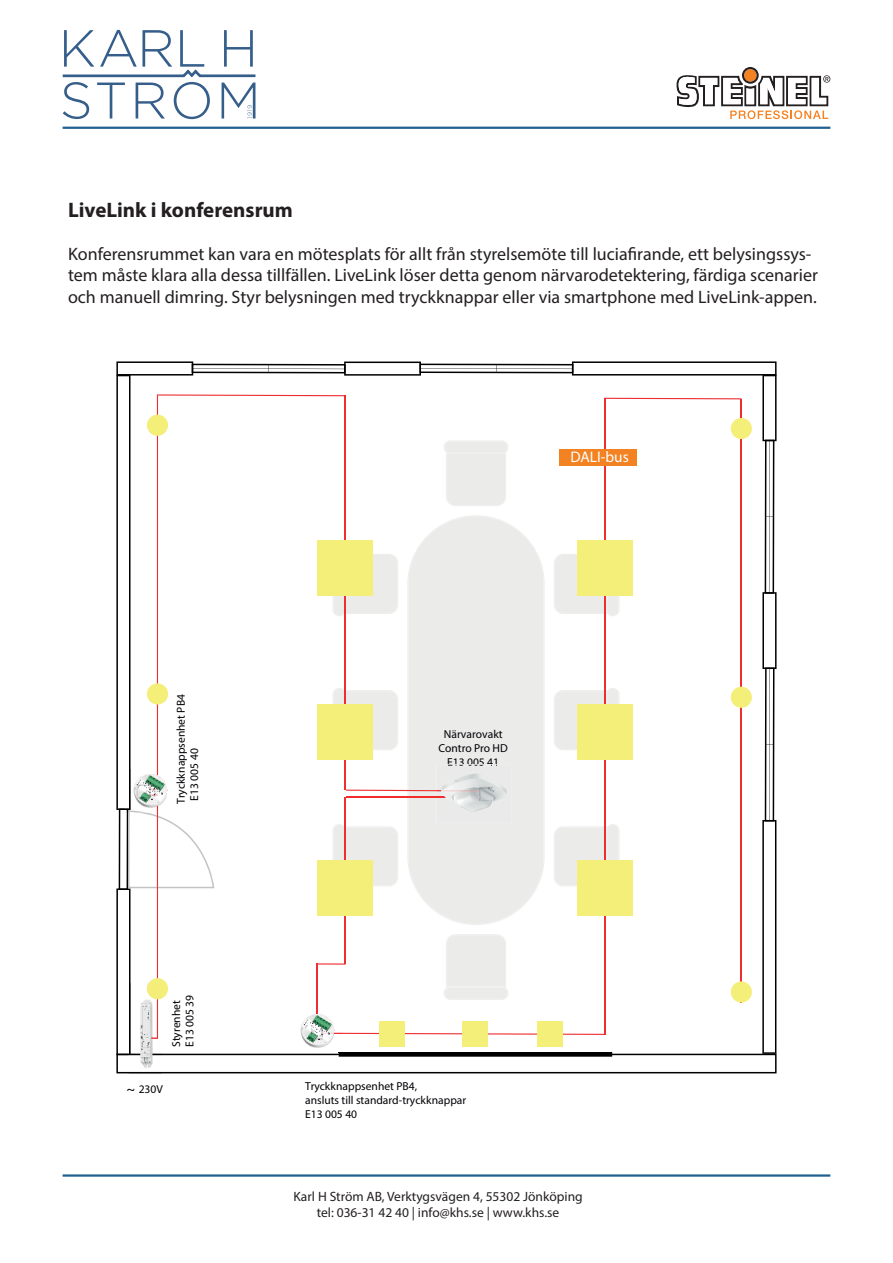
<style>
.page{position:relative;width:893px;height:1263px;background:#fff}
.page>*{position:absolute;margin:0;border:0;box-sizing:border-box;transform-origin:0 0}
.t1{font:700 21px "Myriad Pro";color:#231f20}
.t2{font:18px/21.6px "Myriad Pro";color:#231f20}
.t3{font:15.45px "Myriad Pro";color:#fff}
.t4{font:italic 14.4px "Myriad Pro";color:#000105}
.t5{font:13.5px/16.2px "Myriad Pro";color:#231f20;text-align:center}
.t6{font:11.55px/13.8px "Myriad Pro";color:#000105}
</style>
<div class="page">
<img style="left:128px;top:1073px;width:34px;height:1px">
<svg style="left:116px;top:361px;width:660px;height:712px"></svg>
<div style="left:560px;top:449px;width:77px;height:17px;background:#f28222"></div>
<svg style="left:224px;top:30px;width:29px;height:37px"></svg>
<svg style="left:222px;top:83px;width:33px;height:36px"></svg>
<svg style="left:63px;top:30px;width:147px;height:89px"></svg>
<hr style="left:199px;top:74px;width:56px;height:3px;background:#355e8a">
<hr style="left:63px;top:1174px;width:767px;height:3px;background:#206090">
<svg style="left:677px;top:67px;width:153px;height:52px"></svg>
<hr style="left:63px;top:127px;width:767px;height:2px;background:#206090">
<p class="t1" style="left:68px;top:196px;width:226px">LiveLink i konferensrum</p>
<p class="t2" style="left:68px;top:243px;width:751px">Konferensrummet kan vara en mötesplats för allt från styrelsemöte till luciafirande, ett belysingssys&shy;tem måste klara alla dessa tillfällen. LiveLink löser detta genom närvarodetektering, färdiga scenarier och manuell dimring. Styr belysningen med tryckknappar eller via smartphone med LiveLink-appen.</p>
<p class="t6" style="left:174px;top:804px;width:111px;rotate:-90deg">Tryckknappsenhet PB4<br>E13 005 40</p>
<p class="t6" style="left:169px;top:1047px;width:54px;rotate:-90deg">Styrenhet<br>E13 005 39</p>
<p class="t6" style="left:139px;top:1082px;width:26px">230V</p>
<p class="t4" style="left:127px;top:1080px;width:10px">~</p>
<p class="t3" style="left:570px;top:447px;width:60px">DALI-bus</p>
<p class="t6" style="left:439px;top:727px;width:71px;text-align:center">Närvarovakt<br>Contro Pro HD<br>E13 005 41</p>
<p class="t6" style="left:305px;top:1079px;width:163px">Tryckknappsenhet PB4,<br>ansluts till standard-tryckknappar<br>E13 005 40</p>
<p class="t5" style="left:293px;top:1188px;width:291px">Karl H Ström AB, Verktygsvägen 4, 55302 Jönköping tel: 036-31 42 40 | info@khs.se | www.khs.se</p>
</div>
